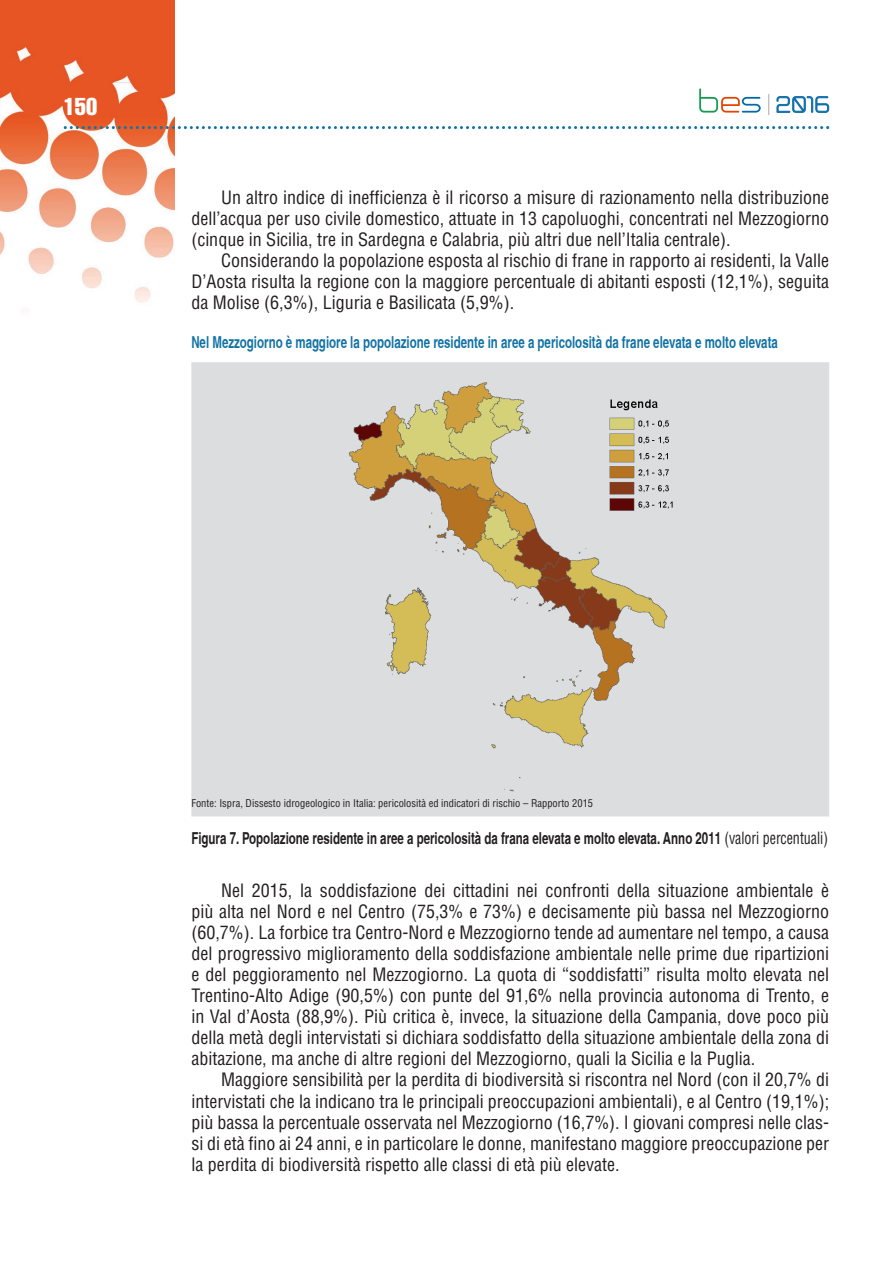
<style>
.page{position:relative;width:893px;height:1263px;background:#fff}
.page>*{position:absolute;margin:0;border:0;box-sizing:border-box;transform-origin:0 0}
.t1{font:24px "Helvetica LT Std Comp";color:#fff}
.t2{font:condensed 18px/21px "Helvetica LT Std";color:#231f20;text-align:justify}
.t3{font:700 condensed 16.5px "Helvetica";color:#231f20;scale:.85 1}
.t4{font:700 condensed 16.5px "Helvetica";color:#1373a5;scale:.85 1}
.t5{font:condensed 10.5px "Helvetica LT Std";color:#231f20}
.s1{font-family:"Helvetica LT Std";font-weight:400}
.s2{font-family:"Times New Roman";font-weight:700;font-stretch:normal;color:#fff}
</style>
<div class="page">
<img style="left:0;top:0;width:174px;height:303px">
<svg style="left:64px;top:126px;width:765px;height:3px"></svg>
<svg style="left:768px;top:94px;width:1px;height:21px"></svg>
<svg style="left:699px;top:88px;width:62px;height:25px"></svg>
<svg style="left:776px;top:96px;width:53px;height:17px"></svg>
<div style="left:191px;top:362px;width:638px;height:454px;background:#dcdddf"></div>
<img style="left:316px;top:367px;width:384px;height:439px">
<h1 class="t1" style="left:64px;top:91px;width:35px">150</h1>
<p class="t2" style="left:191px;top:187px;width:639px;text-indent:30px">Un altro indice di inefficienza è il ricorso a misure di razionamento nella distribuzione dell’acqua per uso civile domestico, attuate in 13 capoluoghi, concentrati nel Mezzogiorno (cinque in Sicilia, tre in Sardegna e Calabria, più altri due nell’Italia centrale).</p>
<p class="t2" style="left:191px;top:250px;width:639px;text-indent:30px">Considerando la popolazione esposta al rischio di frane in rapporto ai residenti, la Valle D’Aosta risulta la regione con la maggiore percentuale di abitanti esposti (12,1%), seguita da Molise (6,3%), Liguria e Basilicata (5,9%).</p>
<p class="t4" style="left:191px;top:332px;width:691px">Nel Mezzogiorno è maggiore la popolazione residente in aree a pericolosità da frane elevata e molto elevata</p>
<p class="t5" style="left:191px;top:797px;width:403px">Fonte: Ispra, Dissesto idrogeologico in Italia: pericolosità ed indicatori di rischio – Rapporto 2015</p>
<p class="t3" style="left:191px;top:828px;width:750px">Figura 7. Popolazione residente in aree a pericolosità da frana elevata e molto elevata. Anno 2011 <span class="s1">(valori percentuali)</span></p>
<p class="t2" style="left:191px;top:880px;width:639px;text-indent:30px">Nel 2015, la soddisfazione dei cittadini nei confronti della situazione ambientale è più alta nel Nord e nel Centro (75,3% e 73%) e decisamente più bassa nel Mezzogiorno (60,7%). La forbice tra Centro-Nord e Mezzogiorno tende ad aumentare nel tempo, a causa del progressivo miglioramento della soddisfazione ambientale nelle prime due ripartizioni e del peggioramento nel Mezzogiorno. La quota di “soddisfatti” risulta molto elevata nel Trentino-Alto Adige (90,5%) con punte del 91,6% nella provincia autonoma di Trento, e in Val d’Aosta (88,9%). Più critica è, invece, la situazione della Campania, dove poco più della metà degli intervistati si dichiara soddisfatto della situazione ambientale della zona di abitazione, ma anche di altre regioni del Mezzogiorno, quali la Sicilia e la Puglia.</p>
<p class="t2" style="left:191px;top:1069px;width:639px;text-indent:30px">Maggiore sensibilità per la perdita di biodiversità si riscontra nel Nord (con il 20,7% di intervistati che la indicano tra le principali preoccupazioni ambientali), e al Centro (19,1%); più bassa la percentuale osservata nel Mezzogiorno (16,7%). I giovani compresi nelle clas&shy;si di età fino ai 24 anni, e in particolare le donne, manifestano maggiore preoccupazione per la perdita di biodiversità rispetto alle classi di età più elevate. <span class="s2">gli indic</span></p>
</div>
